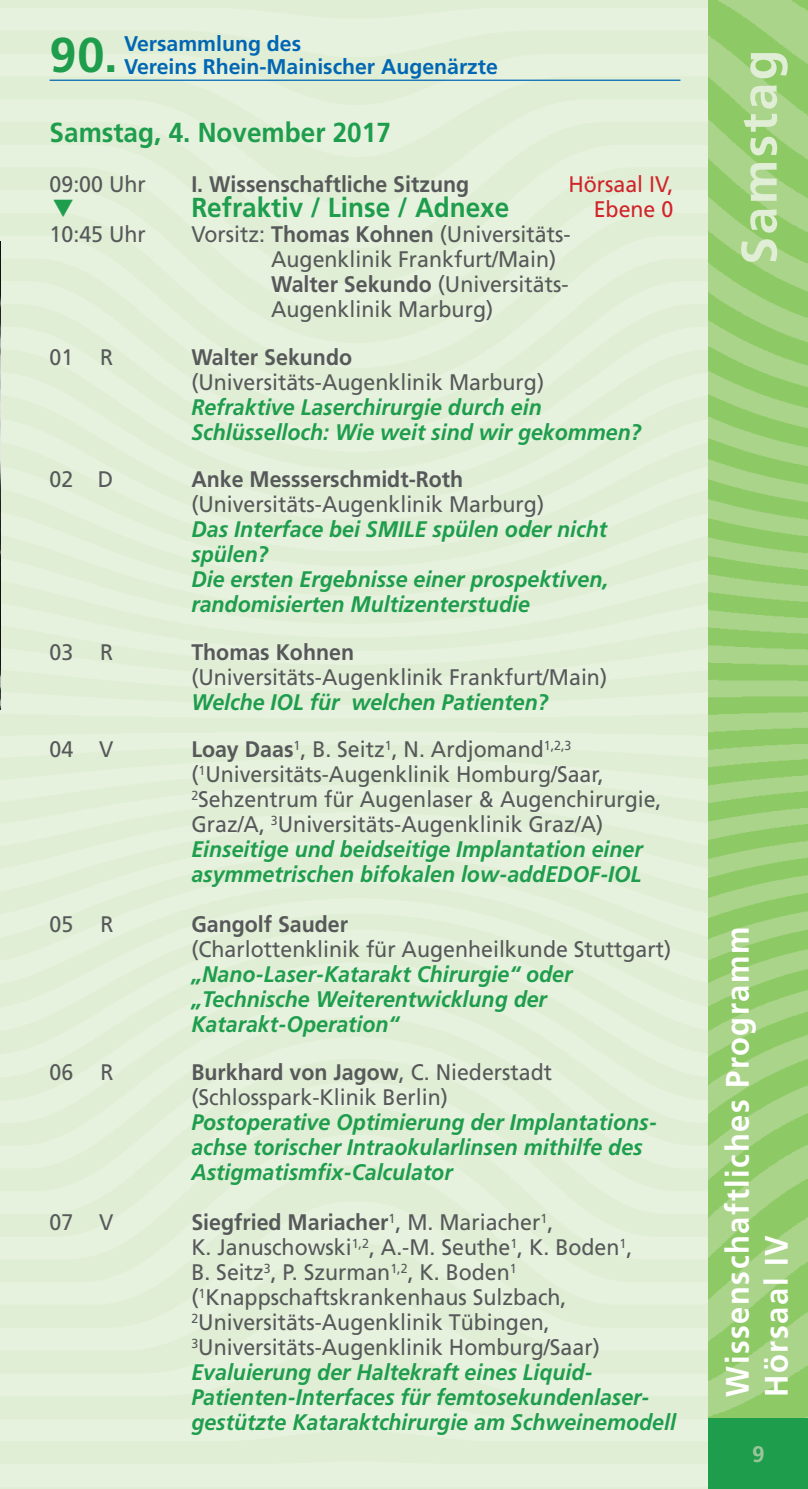
<style>
.page{position:relative;width:808px;height:1489px;background:#fff}
.page>*{position:absolute;margin:0;border:0;box-sizing:border-box;transform-origin:0 0}
.t1{font:700 50px "Frutiger";letter-spacing:.05em;color:#dfeed4}
.t2{font:700 48.75px "Frutiger";color:#1e9d4d}
.t3{font:700 32.5px/39px "Frutiger";letter-spacing:.05em;color:#fff;scale:.95 1}
.t4{font:700 27.5px "Frutiger";color:#1e9d4d;scale:.95 1}
.t5{font:22.5px/25px "Frutiger";color:#57585a;scale:.95 1}
.t6{font:italic 700 22.5px/25px "Frutiger";color:#1e9d4d;scale:.95 1}
.t7{font:700 22.5px "Frutiger";color:#57585a;scale:.95 1}
.t8{font:22.5px "Frutiger";color:#d1232a;scale:.95 1}
.t9{font:700 22.5px "Frutiger";color:#9ac499}
.t10{font:700 21.25px "Frutiger";color:#0166b3}
.s1{font-weight:700}
.s2{font-weight:700;font-style:italic;color:#1e9d4d}
</style>
<div class="page">
<div style="left:0;top:0;width:709px;height:1488px;background:#e3f0da"></div>
<img style="left:709px;top:0;width:99px;height:1417px">
<div style="left:709px;top:1417px;width:99px;height:71px;background:#1e9d4d"></div>
<hr style="left:50px;top:80px;width:630px;height:1px;background:#0166b3">
<img style="left:0;top:241px;width:1px;height:468px">
<svg style="left:54px;top:199px;width:19px;height:18px"></svg>
<p class="t10" style="left:124px;top:31px;width:179px">Versammlung des</p>
<h2 class="t2" style="left:50px;top:26px;width:70px">90.</h2>
<p class="t10" style="left:124px;top:54px;width:375px">Vereins Rhein-Mainischer Augenärzte</p>
<h1 class="t1" style="left:730px;top:265px;width:217px;rotate:-90deg">Samstag</h1>
<p class="t4" style="left:50px;top:116px;width:361px">Samstag, 4. November 2017</p>
<p class="t5" style="left:50px;top:171px;width:103px">09:00 Uhr</p>
<p class="t7" style="left:191px;top:171px;width:294px">I. Wissenschaftliche Sitzung</p>
<p class="t8" style="left:568px;top:171px;width:112px">Hörsaal IV,</p>
<p class="t4" style="left:191px;top:191px;width:336px">Refraktiv / Linse / Adnexe</p>
<p class="t8" style="left:594px;top:196px;width:85px">Ebene 0</p>
<p class="t5" style="left:50px;top:221px;width:103px">10:45 Uhr</p>
<p class="t5" style="left:271px;top:221px;width:317px;text-indent:-80px">Vorsitz: <span class="s1">Thomas Kohnen</span> (Universitäts-<br>Augenklinik Frankfurt/Main)<br><span class="s1">Walter Sekundo</span> (Universitäts-<br>Augenklinik Marburg)</p>
<p class="t5" style="left:50px;top:344px;width:69px">01 R</p>
<p class="t7" style="left:191px;top:343px;width:171px">Walter Sekundo</p>
<p class="t5" style="left:191px;top:369px;width:373px">(Universitäts-Augenklinik Marburg)</p>
<p class="t6" style="left:191px;top:394px;width:475px">Refraktive Laserchirurgie durch ein<br>Schlüsselloch: Wie weit sind wir gekommen?</p>
<p class="t5" style="left:50px;top:466px;width:69px">02 D</p>
<p class="t7" style="left:191px;top:466px;width:288px">Anke Messserschmidt-Roth</p>
<p class="t5" style="left:191px;top:491px;width:373px">(Universitäts-Augenklinik Marburg)</p>
<p class="t6" style="left:191px;top:516px;width:440px">Das Interface bei SMILE spülen oder nicht spülen?<br>Die ersten Ergebnisse einer prospektiven, randomisierten Multizenterstudie</p>
<p class="t5" style="left:50px;top:639px;width:69px">03 R</p>
<p class="t7" style="left:191px;top:638px;width:173px">Thomas Kohnen</p>
<p class="t5" style="left:191px;top:664px;width:439px">(Universitäts-Augenklinik Frankfurt/Main)</p>
<p class="t6" style="left:191px;top:689px;width:377px">Welche IOL für welchen Patienten?</p>
<p class="t5" style="left:50px;top:736px;width:69px">04 V</p>
<p class="t5" style="left:191px;top:736px;width:496px"><span class="s1">Loay Daas</span><sup>1</sup>, B. Seitz<sup>1</sup>, N. Ardjomand<sup>1,2,3 </sup>(<sup>1</sup>Universitäts-Augenklinik Homburg/Saar, <sup>2</sup>Sehzentrum für Augenlaser &amp; Augenchirurgie, Graz/A, <sup>3</sup>Universitäts-Augenklinik Graz/A)<br><span class="s2">Einseitige und beidseitige Implantation einer asymmetrischen bifokalen low-addEDOF-IOL</span></p>
<p class="t5" style="left:50px;top:911px;width:69px">05 R</p>
<p class="t7" style="left:191px;top:911px;width:167px">Gangolf Sauder</p>
<p class="t5" style="left:191px;top:936px;width:507px">(Charlottenklinik für Augenheilkunde Stuttgart)</p>
<p class="t6" style="left:191px;top:961px;width:402px">„Nano-Laser-Katarakt Chirurgie“ oder „Technische Weiterentwicklung der<br>Katarakt-Operation“</p>
<p class="t5" style="left:50px;top:1059px;width:69px">06 R</p>
<p class="t5" style="left:191px;top:1059px;width:381px"><span class="s1">Burkhard von Jagow</span>, C. Niederstadt (Schlosspark-Klinik Berlin)</p>
<p class="t6" style="left:191px;top:1109px;width:492px">Postoperative Optimierung der Implantations&shy;achse torischer Intraokularlinsen mithilfe des<br>Astigmatismfix-Calculator</p>
<p class="t5" style="left:50px;top:1209px;width:69px">07 V</p>
<p class="t5" style="left:191px;top:1209px;width:512px"><span class="s1">Siegfried Mariacher</span><sup>1</sup>, M. Mariacher<sup>1</sup>,<br>K. Januschowski<sup>1,2</sup>, A.-M. Seuthe<sup>1</sup>, K. Boden<sup>1</sup>,<br>B. Seitz<sup>3</sup>, P. Szurman<sup>1,2</sup>, K. Boden<sup>1 </sup>(<sup>1</sup>Knappschaftskrankenhaus Sulzbach, <sup>2</sup>Universitäts-Augenklinik Tübingen, <sup>3</sup>Universitäts-Augenklinik Homburg/Saar)<br><span class="s2">Evaluierung der Haltekraft eines Liquid-Patienten-Interfaces für femtosekundenlaser&shy;gestützte Kataraktchirurgie am Schweinemodell</span></p>
<h3 class="t3" style="left:718px;top:1396px;width:496px;rotate:-90deg">Wissenschaftliches Programm<br>Hörsaal IV</h3>
<p class="t9" style="left:752px;top:1440px;width:14px">9</p>
</div>
